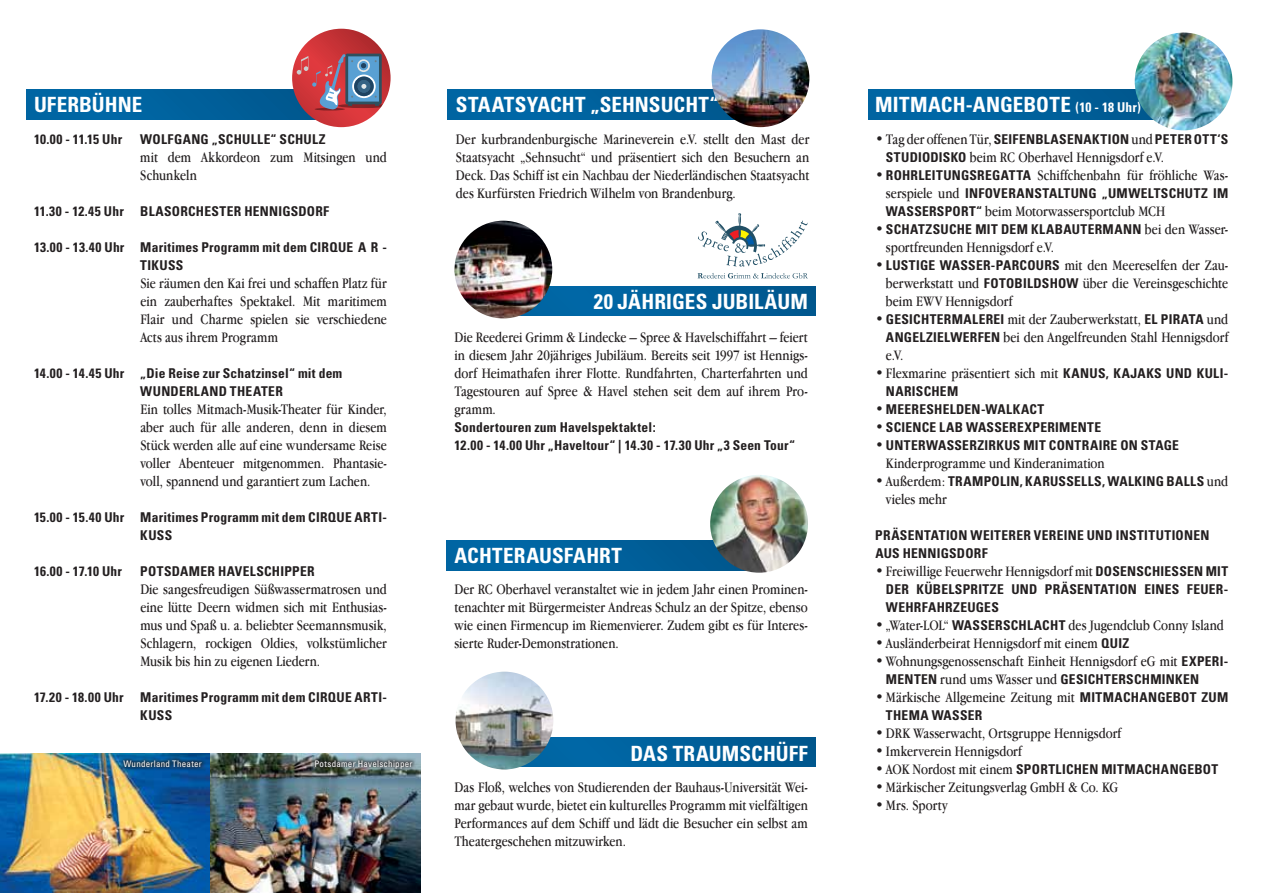
<style>
.page{position:relative;width:1263px;height:893px;background:#fff}
.page>*{position:absolute;margin:0;border:0;box-sizing:border-box;transform-origin:0 0}
.t1{font:700 condensed 21px "Univers";letter-spacing:.005em;color:#fff}
.t2{font:15px/18px "Apple Garamond";color:#231f20;text-align:justify}
.t3{font:700 condensed 13.5px/18px "Univers";letter-spacing:.02em;color:#231f20}
.t4{font:condensed 9px "Univers";letter-spacing:.025em;color:#fff}
.s1{font-size:13.5px}
.s2{font-family:"Apple Garamond";font-weight:400;font-stretch:normal;font-size:15px}
.s3{font-family:"Univers";font-weight:700;font-stretch:condensed;font-size:13.5px}
</style>
<div class="page">
<div style="left:27px;top:89px;width:336px;height:30px;background:linear-gradient(to bottom,#00619c,#00629d)"></div>
<div style="left:448px;top:89px;width:312px;height:30px;background:linear-gradient(to right,#006aa9,#01568c)"></div>
<div style="left:869px;top:89px;width:329px;height:30px;background:linear-gradient(to bottom,#00619c,#00629d)"></div>
<div style="left:446px;top:540px;width:313px;height:30px;background:linear-gradient(to right,#0069a9,#00578d)"></div>
<div style="left:493px;top:286px;width:323px;height:30px;background:linear-gradient(to right,#036aa9,#00588f)"></div>
<div style="left:493px;top:737px;width:323px;height:30px;background:linear-gradient(to right,#046caa,#00578f)"></div>
<img style="left:712px;top:29px;width:97px;height:98px;border-radius:49px">
<img style="left:1135px;top:33px;width:97px;height:97px;border-radius:49px">
<img style="left:710px;top:475px;width:98px;height:98px;border-radius:49px">
<img style="left:454px;top:221px;width:98px;height:97px;border-radius:49px">
<img style="left:455px;top:672px;width:98px;height:97px;border-radius:49px">
<svg style="left:698px;top:273px;width:109px;height:5px"></svg>
<svg style="left:698px;top:213px;width:109px;height:54px"></svg>
<img style="left:0;top:754px;width:421px;height:139px">
<svg style="left:119px;top:755px;width:87px;height:16px"></svg>
<svg style="left:311px;top:755px;width:106px;height:17px"></svg>
<svg style="left:292px;top:29px;width:99px;height:98px"></svg>
<hr style="left:315px;top:108px;width:30px;height:3px;background:#9d9fa0;border-radius:50%">
<svg style="left:297px;top:54px;width:85px;height:56px"></svg>
<h1 class="t1" style="left:34px;top:92px;width:110px">UFERBÜHNE</h1>
<p class="t3" style="left:34px;top:130px;width:90px">10.00 - 11.15 UHR</p>
<p class="t3" style="left:140px;top:130px;width:187px">WOLFGANG „SCHULLE“ SCHULZ</p>
<p class="t2" style="left:140px;top:148px;width:248px">mit dem Akkordeon zum Mitsingen und<br>Schunkeln</p>
<p class="t3" style="left:34px;top:202px;width:297px">11.30 - 12.45 UHR BLASORCHESTER HENNIGSDORF</p>
<p class="t3" style="left:140px;top:238px;width:248px;text-indent:-106px">13.00 - 13.40 UHR MARITIMES PROGRAMM MIT DEM CIRQUE A R -<br>TIKUSS</p>
<p class="t2" style="left:140px;top:274px;width:248px">Sie räumen den Kai frei und schaffen Platz für ein zauberhaftes Spektakel. Mit maritimem Flair und Charme spielen sie verschiedene Acts aus ihrem Programm</p>
<p class="t3" style="left:140px;top:364px;width:204px;text-indent:-106px">14.00 - 14.45 UHR „DIE REISE ZUR SCHATZINSEL“ MIT DEM<br>WUNDERLAND TH EATER</p>
<p class="t2" style="left:140px;top:400px;width:248px">Ein tolles Mitmach-Musik-Theater für Kinder, aber auch für alle anderen, denn in diesem Stück werden alle auf eine wundersame Reise voller Abenteuer mitgenommen. Phantasie&shy;voll, spannend und garantiert zum Lachen.</p>
<p class="t3" style="left:140px;top:508px;width:248px;text-indent:-106px">15.00 - 15.40 UHR MARITIMES PROGRAMM MIT DEM CIRQUE ARTI-<br>KUSS</p>
<p class="t3" style="left:34px;top:562px;width:90px">16.00 - 17.10 UHR</p>
<p class="t3" style="left:140px;top:562px;width:176px">POTSDAMER HAVELSCHIPPER</p>
<p class="t2" style="left:140px;top:580px;width:248px">Die sangesfreudigen Süßwassermatrosen und eine lütte Deern widmen sich mit Enthusias&shy;mus und Spaß u. a. beliebter Seemannsmusik, Schlagern, rockigen Oldies, volkstümlicher Musik bis hin zu eigenen Liedern.</p>
<p class="t3" style="left:140px;top:688px;width:248px;text-indent:-106px">17.20 - 18.00 UHR MARITIMES PROGRAMM MIT DEM CIRQUE ARTI-<br>KUSS</p>
<p class="t4" style="left:123px;top:758px;width:80px">Wunderland Theater</p>
<p class="t4" style="left:314px;top:758px;width:100px">Potsdamer Havelschipper</p>
<h1 class="t1" style="left:456px;top:92px;width:264px">STAATSYACHT „SEHNSUCHT“</h1>
<p class="t2" style="left:456px;top:130px;width:355px">Der kurbrandenburgische Marineverein e.V. stellt den Mast der Staatsyacht „Sehnsucht“ und präsentiert sich den Besuchern an Deck. Das Schiff ist ein Nachbau der Niederländischen Staatsyacht des Kurfürsten Friedrich Wilhelm von Brandenburg.</p>
<h1 class="t1" style="left:594px;top:289px;width:213px">20 JÄHRIGES JUBILÄUM</h1>
<p class="t2" style="left:454px;top:328px;width:355px">Die Reederei Grimm &amp; Lindecke – Spree &amp; Havelschiffahrt – feiert in diesem Jahr 20jähriges Jubiläum. Bereits seit 1997 ist Hennigs&shy;dorf Heimathafen ihrer Flotte. Rundfahrten, Charterfahrten und Tagestouren auf Spree &amp; Havel stehen seit dem auf ihrem Pro&shy;gramm.</p>
<p class="t3" style="left:454px;top:418px;width:342px">SONDERTOUREN ZUM HAVELSPEKTAKTEL:<br>12.00 - 14.00 UHR „HAVELTOUR“ | 14.30 - 17.30 UHR „3 SEEN TOUR“</p>
<h1 class="t1" style="left:454px;top:543px;width:169px">ACHTERAUSFAH RT</h1>
<p class="t2" style="left:454px;top:580px;width:355px">Der RC Oberhavel veranstaltet wie in jedem Jahr einen Prominen&shy;tenachter mit Bürgermeister Andreas Schulz an der Spitze, ebenso wie einen Firmencup im Riemenvierer. Zudem gibt es für Interes&shy;sierte Ruder-Demonstrationen.</p>
<h1 class="t1" style="left:630px;top:741px;width:179px">DAS TRAUMSCHÜFF</h1>
<p class="t2" style="left:454px;top:778px;width:355px">Das Floß, welches von Studierenden der Bauhaus-Universität Wei&shy;mar gebaut wurde, bietet ein kulturelles Programm mit vielfältigen Performances auf dem Schiff und lädt die Besucher ein selbst am Theatergeschehen mitzuwirken.</p>
<h1 class="t1" style="left:875px;top:92px;width:267px">MITMACH-ANGEBOTE <span class="s1">(10 - 18 UHR)</span></h1>
<p class="t3" style="left:875px;top:130px;width:354px"><span class="s2">• Tag der offenen Tür,</span> SEIFENBLASENAKTION <span class="s2">und</span> PETER OTT‘S</p>
<p class="t2" style="left:886px;top:148px;width:280px"><span class="s3">STUDIODISKO</span> beim RC Oberhavel Hennigsdorf e.V.</p>
<p class="t2" style="left:875px;top:166px;width:354px">• <span class="s3">ROHRLEITUNGSREGATTA</span> Schiffchenbahn für fröhliche Was-</p>
<p class="t3" style="left:886px;top:184px;width:234px"><span class="s2">serspiele und</span> INFOVERANSTALTUNG „UMW</p>
<p class="t3" style="left:1141px;top:184px;width:87px">ELTSCHUTZ IM</p>
<p class="t2" style="left:886px;top:202px;width:281px"><span class="s3">WASSERSPORT“</span> beim Motorwassersportclub MCH</p>
<p class="t3" style="left:875px;top:220px;width:354px"><span class="s2">•</span> SCHATZSUCHE MIT DEM KLABAUTERMANN <span class="s2">bei den Wasser-</span></p>
<p class="t2" style="left:886px;top:238px;width:170px">sportfreunden Hennigsdorf e.V.</p>
<p class="t2" style="left:886px;top:256px;width:344px;text-indent:-11px">• <span class="s3">LUSTIGE WASSER-PARCOURS</span> mit den Meereselfen der Zau&shy;berwerkstatt und <span class="s3">FOTOBILDSHOW</span> über die Vereinsgeschichte beim EWV Hennigsdorf</p>
<p class="t2" style="left:886px;top:310px;width:344px;text-indent:-11px">• <span class="s3">GESICHTERMA LEREI</span> mit der Zauberwerkstatt, <span class="s3">EL PIRATA</span> und <span class="s3">ANGELZIELWERFEN</span> bei den Angelfreunden Stahl Hennigsdorf e.V.</p>
<p class="t2" style="left:875px;top:364px;width:354px">• Flexmarine präsentiert sich mit <span class="s3">KA NUS, KAJAKS UND KULI-</span></p>
<p class="t3" style="left:886px;top:382px;width:72px">NARISCHEM</p>
<p class="t3" style="left:875px;top:400px;width:171px"><span class="s2">•</span> MEERESHELDEN-WALKACT</p>
<p class="t3" style="left:875px;top:418px;width:227px"><span class="s2">•</span> SCIENCE LAB WASSEREXPERIMENTE</p>
<p class="t3" style="left:875px;top:436px;width:305px"><span class="s2">•</span> UNTERWASSERZIRKUS MIT CONTRAIRE ON STAGE</p>
<p class="t2" style="left:886px;top:454px;width:220px">Kinderprogramme und Kinderanimation</p>
<p class="t2" style="left:875px;top:472px;width:99px">• Außerdem: <span class="s3">TRAMP</span></p>
<p class="t3" style="left:991px;top:472px;width:238px">OLIN, KARUSSELLS, WALKING BALLS <span class="s2">und</span></p>
<p class="t2" style="left:886px;top:490px;width:62px">vieles mehr</p>
<p class="t3" style="left:875px;top:526px;width:336px">PRÄSENTATION WEITERER VEREINE UND INSTITUTIONEN<br>AUS HENNIGSDORF</p>
<p class="t2" style="left:875px;top:562px;width:354px">• Freiwillige Feuerwehr Hennigsdorf mit <span class="s3">DOSENSCHIESS EN MIT</span></p>
<p class="t3" style="left:886px;top:580px;width:344px">DER KÜBELSPRITZE UND PRÄSENTATION EINES FEUER-<br>WEHRFAH RZEUGES</p>
<p class="t2" style="left:875px;top:616px;width:350px">• „Water-LOL“ <span class="s3">WASSERSCHLACH T</span> des Jugendclub Conny Island</p>
<p class="t2" style="left:875px;top:634px;width:255px">• Ausländerbeirat Hennigsdorf mit einem <span class="s3">QUIZ</span></p>
<p class="t2" style="left:875px;top:652px;width:354px">• Wohnungsgenossenschaft Einheit Hennigsdorf eG mit <span class="s3">EXPERI-</span></p>
<p class="t3" style="left:886px;top:670px;width:315px">MENTEN <span class="s2">rund ums Wasser und</span> GESICHTERSCHM INKEN</p>
<p class="t2" style="left:875px;top:688px;width:353px">• Märkische Allgemeine Zeitung mit <span class="s3">MITMACHA NGEBOT ZUM</span></p>
<p class="t3" style="left:886px;top:706px;width:98px">THEMA WASSER</p>
<p class="t2" style="left:875px;top:724px;width:247px">• DRK Wasserwacht, Ortsgruppe Hennigsdorf</p>
<p class="t2" style="left:875px;top:742px;width:148px">• Imkerverein Hennigsdorf</p>
<p class="t3" style="left:875px;top:760px;width:344px"><span class="s2">• AOK Nordost mit einem</span> SPORTLICHEN MITMACHANGEBOT</p>
<p class="t2" style="left:875px;top:778px;width:245px">• Märkischer Zeitungsverlag GmbH &amp; Co. KG</p>
<p class="t2" style="left:875px;top:796px;width:74px">• Mrs. Sporty</p>
</div>
